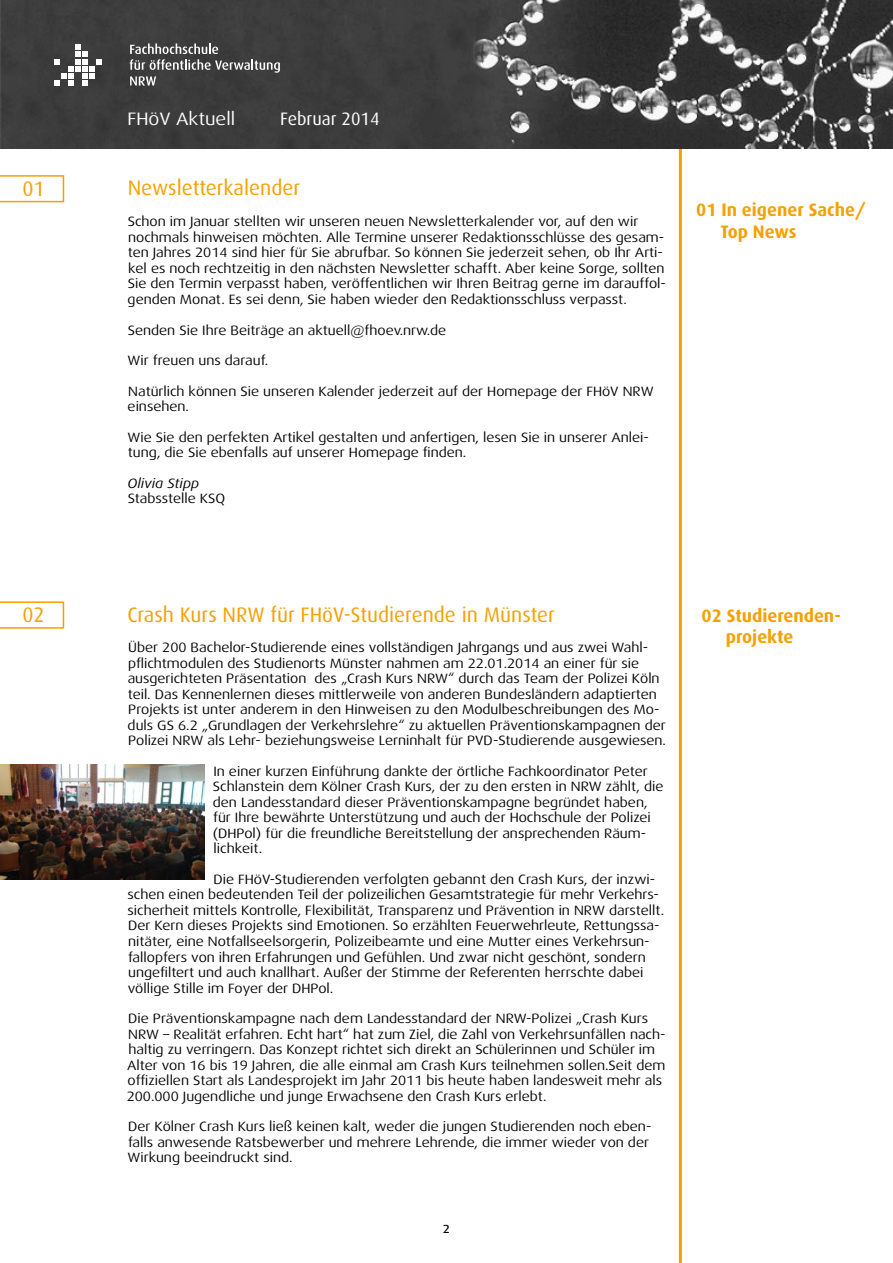
<style>
.page{position:relative;width:893px;height:1263px;background:#fff}
.page>*{position:absolute;margin:0;border:0;box-sizing:border-box;transform-origin:0 0}
.t1{font:21px "Dax";color:#f6a000}
.t2{font:700 18px/21.6px "Dax";color:#f6a000}
.t3{font:18px "Dax Wide";color:#fff}
.t4{font:18px "Dax";color:#fff}
.t5{font:15px "Dax Regular Caps";color:#000}
.t6{font:13.5px/15.6px "Dax Wide";color:#000}
.t7{font:italic 13.5px "Dax Wide";color:#000}
</style>
<div class="page">
<hr style="left:679px;top:148px;width:3px;height:1115px;background:#f6a000">
<img style="left:0;top:0;width:893px;height:148px">
<svg style="left:54px;top:45px;width:48px;height:41px"></svg>
<svg style="left:130px;top:43px;width:150px;height:43px;background:#595959"></svg>
<svg style="left:0;top:175px;width:64px;height:27px"></svg>
<img style="left:0;top:765px;width:204px;height:115px">
<svg style="left:0;top:601px;width:64px;height:28px"></svg>
<h1 class="t1" style="left:22px;top:176px;width:24px">01</h1>
<h1 class="t1" style="left:22px;top:602px;width:24px">02</h1>
<h2 class="t3" style="left:128px;top:109px;width:109px">FHöV Aktuell</h2>
<h2 class="t4" style="left:280px;top:109px;width:101px">Februar 2014</h2>
<h1 class="t1" style="left:128px;top:176px;width:174px">Newsletterkalender</h1>
<p class="t6" style="left:128px;top:214px;width:540px">Schon im Januar stellten wir unseren neuen Newsletterkalender vor, auf den wir nochmals hinweisen möchten. Alle Termine unserer Redaktionsschlüsse des gesam&shy;ten Jahres 2014 sind hier für Sie abrufbar. So können Sie jederzeit sehen, ob Ihr Arti&shy;kel es noch rechtzeitig in den nächsten Newsletter schafft. Aber keine Sorge, sollten Sie den Termin verpasst haben, veröffentlichen wir Ihren Beitrag gerne im darauffol&shy;genden Monat. Es sei denn, Sie haben wieder den Redaktionsschluss verpasst.</p>
<p class="t6" style="left:128px;top:322px;width:320px">Senden Sie Ihre Beiträge an aktuell@fhoev.nrw.de</p>
<p class="t6" style="left:128px;top:353px;width:142px">Wir freuen uns darauf.</p>
<p class="t6" style="left:128px;top:383px;width:527px">Natürlich können Sie unseren Kalender jederzeit auf der Homepage der FHöV NRW einsehen.</p>
<p class="t6" style="left:128px;top:429px;width:523px">Wie Sie den perfekten Artikel gestalten und anfertigen, lesen Sie in unserer Anlei&shy;tung, die Sie ebenfalls auf unserer Homepage finden.</p>
<p class="t7" style="left:128px;top:475px;width:73px">Olivia Stipp</p>
<p class="t6" style="left:128px;top:491px;width:99px">Stabsstelle KSQ</p>
<h2 class="t2" style="left:720px;top:199px;width:147px;text-indent:-24px">01 In eigener Sache/<br>Top News</h2>
<h1 class="t1" style="left:128px;top:602px;width:429px">Crash Kurs NRW für FHöV-Studierende in Münster</h1>
<p class="t6" style="left:128px;top:640px;width:540px">Über 200 Bachelor-Studierende eines vollständigen Jahrgangs und aus zwei Wahl&shy;pflichtmodulen des Studienorts Münster nahmen am 22.01.2014 an einer für sie ausgerichteten Präsentation des „Crash Kurs NRW“ durch das Team der Polizei Köln teil. Das Kennenlernen dieses mittlerweile von anderen Bundesländern adaptierten Projekts ist unter anderem in den Hinweisen zu den Modulbeschreibungen des Mo&shy;duls GS 6.2 „Grundlagen der Verkehrslehre“ zu aktuellen Präventionskampagnen der Polizei NRW als Lehr- beziehungsweise Lerninhalt für PVD-Studierende ausgewiesen.</p>
<p class="t6" style="left:213px;top:763px;width:452px">In einer kurzen Einführung dankte der örtliche Fachkoordinator Peter Schlanstein dem Kölner Crash Kurs, der zu den ersten in NRW zählt, die den Landesstandard dieser Präventionskampagne begründet haben, für Ihre bewährte Unterstützung und auch der Hochschule der Polizei (DHPol) für die freundliche Bereitstellung der ansprechenden Räum&shy;lichkeit.</p>
<p class="t6" style="left:128px;top:871px;width:538px;text-indent:86px">Die FHöV-Studierenden verfolgten gebannt den Crash Kurs, der inzwi&shy;schen einen bedeutenden Teil der polizeilichen Gesamtstrategie für mehr Verkehrs&shy;sicherheit mittels Kontrolle, Flexibilität, Transparenz und Prävention in NRW darstellt.<br>Der Kern dieses Projekts sind Emotionen. So erzählten Feuerwehrleute, Rettungssa&shy;nitäter, eine Notfallseelsorgerin, Polizeibeamte und eine Mutter eines Verkehrsun&shy;fallopfers von ihren Erfahrungen und Gefühlen. Und zwar nicht geschönt, sondern ungefiltert und auch knallhart. Außer der Stimme der Referenten herrschte dabei völlige Stille im Foyer der DHPol.</p>
<p class="t6" style="left:127px;top:1011px;width:540px">Die Präventionskampagne nach dem Landesstandard der NRW-Polizei „Crash Kurs NRW – Realität erfahren. Echt hart“ hat zum Ziel, die Zahl von Verkehrsunfällen nach&shy;haltig zu verringern. Das Konzept richtet sich direkt an Schülerinnen und Schüler im Alter von 16 bis 19 Jahren, die alle einmal am Crash Kurs teilnehmen sollen.Seit dem offiziellen Start als Landesprojekt im Jahr 2011 bis heute haben landesweit mehr als 200.000 Jugendliche und junge Erwachsene den Crash Kurs erlebt.</p>
<p class="t6" style="left:128px;top:1119px;width:525px">Der Kölner Crash Kurs ließ keinen kalt, weder die jungen Studierenden noch eben&shy;falls anwesende Ratsbewerber und mehrere Lehrende, die immer wieder von der<br>Wirkung beeindruckt sind.</p>
<p class="t5" style="left:443px;top:1219px;width:9px">2</p>
<h2 class="t2" style="left:726px;top:605px;width:117px;text-indent:-24px">02 Studierenden&shy;projekte</h2>
</div>
